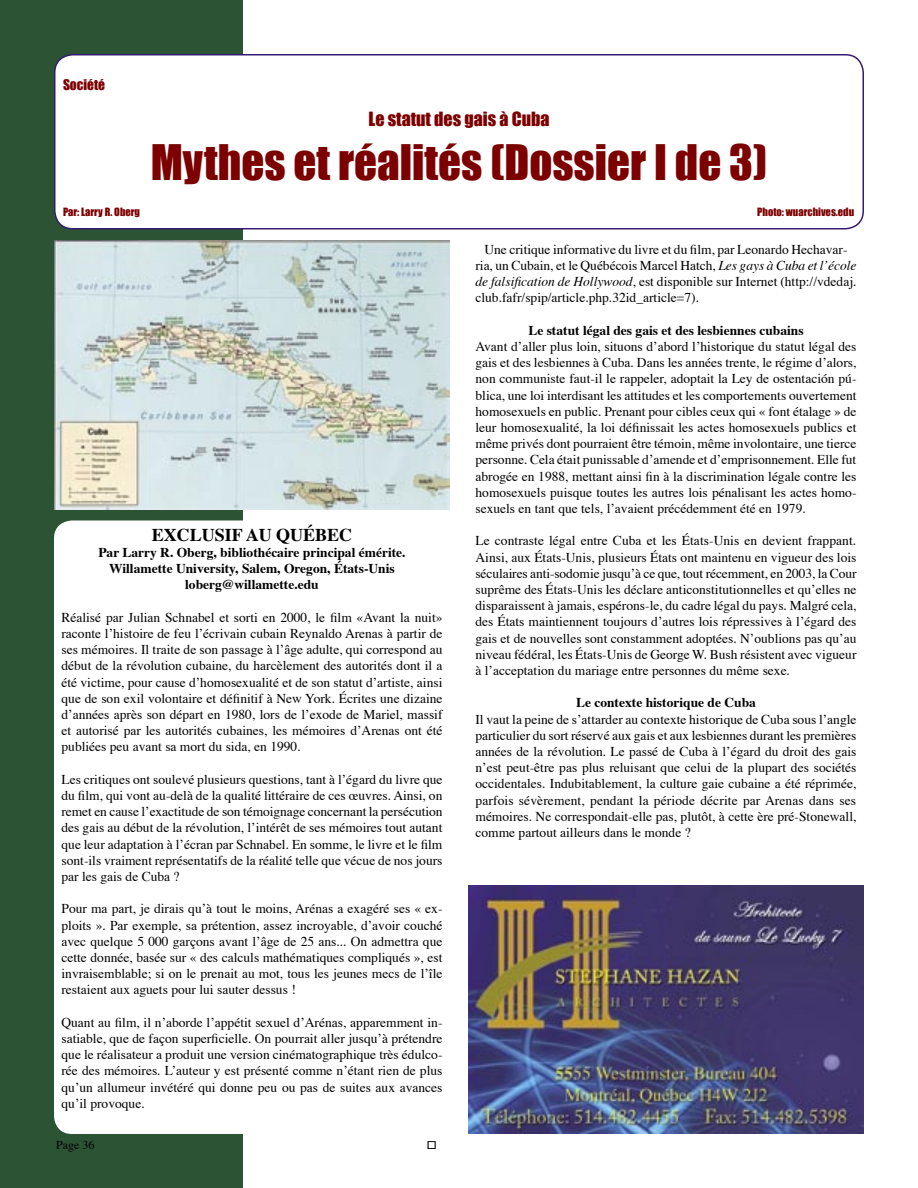
<style>
.page{position:relative;width:918px;height:1188px;background:#fff}
.page>*{position:absolute;margin:0;border:0;box-sizing:border-box;transform-origin:0 0}
.t1{font:45px "Impact";color:#7d0000}
.t2{font:18px "Impact";color:#7d0000}
.Body_2{font:700 18px "Times";color:#000}
.Body_2-2{font:13.5px/16.2px "Times";color:#000;text-align:justify}
.Body_2-3{font:700 13.5px "Times";color:#000}
.t3{font:13.5px "Impact";color:#7d0000}
.t4{font:12px "Times";color:#000}
.t5{font:10.5px "Impact";color:#7d0000}
.s1{font-style:italic}
</style>
<div class="page">
<div style="left:0;top:0;width:243px;height:1188px;background:#2d5335"></div>
<svg style="left:54px;top:54px;width:810px;height:175px"></svg>
<img style="left:54px;top:240px;width:396px;height:270px">
<div style="left:54px;top:520px;width:189px;height:614px;background:#fff"></div>
<img style="left:468px;top:886px;width:396px;height:248px">
<p class="t3" style="left:63px;top:76px;width:44px">Société</p>
<p class="t2" style="left:368px;top:108px;width:183px">Le statut des gais à Cuba</p>
<p class="t1" style="left:151px;top:135px;width:618px">Mythes et réalités (Dossier I de 3)</p>
<p class="t5" style="left:63px;top:205px;width:79px">Par: Larry R. Oberg</p>
<p class="t5" style="left:757px;top:205px;width:98px">Photo: wuarchives.edu</p>
<p class="Body_2" style="left:152px;top:523px;width:202px">EXCLUSIF AU QUÉBEC</p>
<p class="Body_2-3" style="left:98px;top:543px;width:309px">Par Larry R. Oberg, bibliothécaire principal émérite.</p>
<p class="Body_2-3" style="left:109px;top:560px;width:287px">Willamette University, Salem, Oregon, États-Unis</p>
<p class="Body_2-3" style="left:185px;top:576px;width:135px">loberg@willamette.edu</p>
<p class="Body_2-2" style="left:62px;top:610px;width:383px">Réalisé par Julian Schnabel et sorti en 2000, le film «Avant la nuit» raconte lʼhistoire de feu lʼécrivain cubain Reynaldo Arenas à partir de ses mémoires. Il traite de son passage à lʼâge adulte, qui correspond au début de la révolution cubaine, du harcèlement des autorités dont il a été victime, pour cause dʼhomosexualité et de son statut dʼartiste, ainsi que de son exil volontaire et définitif à New York. Écrites une dizaine dʼannées après son départ en 1980, lors de lʼexode de Mariel, massif et autorisé par les autorités cubaines, les mémoires dʼArenas ont été publiées peu avant sa mort du sida, en 1990.</p>
<p class="Body_2-2" style="left:62px;top:772px;width:383px">Les critiques ont soulevé plusieurs questions, tant à lʼégard du livre que du film, qui vont au-delà de la qualité littéraire de ces œuvres. Ainsi, on remet en cause lʼexactitude de son témoignage concernant la persécution des gais au début de la révolution, lʼintérêt de ses mémoires tout autant que leur adaptation à lʼécran par Schnabel. En somme, le livre et le film sont-ils vraiment représentatifs de la réalité telle que vécue de nos jours par les gais de Cuba ?</p>
<p class="Body_2-2" style="left:62px;top:902px;width:383px">Pour ma part, je dirais quʼà tout le moins, Arénas a exagéré ses « ex&shy;ploits ». Par exemple, sa prétention, assez incroyable, dʼavoir couché avec quelque 5 000 garçons avant lʼâge de 25 ans... On admettra que cette donnée, basée sur « des calculs mathématiques compliqués », est invraisemblable; si on le prenait au mot, tous les jeunes mecs de lʼîle restaient aux aguets pour lui sauter dessus !</p>
<p class="Body_2-2" style="left:62px;top:1015px;width:382px">Quant au film, il nʼaborde lʼappétit sexuel dʼArénas, apparemment in&shy;satiable, que de façon superficielle. On pourrait aller jusquʼà prétendre que le réalisateur a produit une version cinématographique très édulco&shy;rée des mémoires. Lʼauteur y est présenté comme nʼétant rien de plus quʼun allumeur invétéré qui donne peu ou pas de suites aux avances quʼil provoque.</p>
<p class="t4" style="left:56px;top:1138px;width:40px">Page 36</p>
<p class="Body_2-2" style="left:476px;top:242px;width:383px;text-align:left;text-indent:9px">Une critique informative du livre et du film, par Leonardo Hechavar&shy;ria, un Cubain, et le Québécois Marcel Hatch, <span class="s1">Les gays à Cuba et lʼécole de falsification de Hollywood</span>, est disponible sur Internet (http://vdedaj. club.fafr/spip/article.php.32id_article=7).</p>
<p class="Body_2-3" style="left:528px;top:321px;width:277px">Le statut légal des gais et des lesbiennes cubains</p>
<p class="Body_2-2" style="left:476px;top:339px;width:383px">Avant dʼaller plus loin, situons dʼabord lʼhistorique du statut légal des gais et des lesbiennes à Cuba. Dans les années trente, le régime dʼalors, non communiste faut-il le rappeler, adoptait la Ley de ostentación pú&shy;blica, une loi interdisant les attitudes et les comportements ouvertement homosexuels en public. Prenant pour cibles ceux qui « font étalage » de leur homosexualité, la loi définissait les actes homosexuels publics et même privés dont pourraient être témoin, même involontaire, une tierce personne. Cela était punissable dʼamende et dʼemprisonnement. Elle fut abrogée en 1988, mettant ainsi fin à la discrimination légale contre les homosexuels puisque toutes les autres lois pénalisant les actes homo&shy;sexuels en tant que tels, lʼavaient précédemment été en 1979.</p>
<p class="Body_2-2" style="left:476px;top:534px;width:383px">Le contraste légal entre Cuba et les États-Unis en devient frappant.<br>Ainsi, aux États-Unis, plusieurs États ont maintenu en vigueur des lois séculaires anti-sodomie jusquʼà ce que, tout récemment, en 2003, la Cour suprême des États-Unis les déclare anticonstitutionnelles et quʼelles ne disparaissent à jamais, espérons-le, du cadre légal du pays. Malgré cela, des États maintiennent toujours dʼautres lois répressives à lʼégard des gais et de nouvelles sont constamment adoptées. Nʼoublions pas quʼau niveau fédéral, les États-Unis de George W. Bush résistent avec vigueur à lʼacceptation du mariage entre personnes du même sexe.</p>
<p class="Body_2-3" style="left:576px;top:694px;width:181px">Le contexte historique de Cuba</p>
<p class="Body_2-2" style="left:476px;top:712px;width:383px">Il vaut la peine de sʼattarder au contexte historique de Cuba sous lʼangle particulier du sort réservé aux gais et aux lesbiennes durant les premières années de la révolution. Le passé de Cuba à lʼégard du droit des gais nʼest peut-être pas plus reluisant que celui de la plupart des sociétés occidentales. Indubitablement, la culture gaie cubaine a été réprimée, parfois sévèrement, pendant la période décrite par Arenas dans ses mémoires. Ne correspondait-elle pas, plutôt, à cette ère pré-Stonewall, comme partout ailleurs dans le monde ?</p>
</div>
